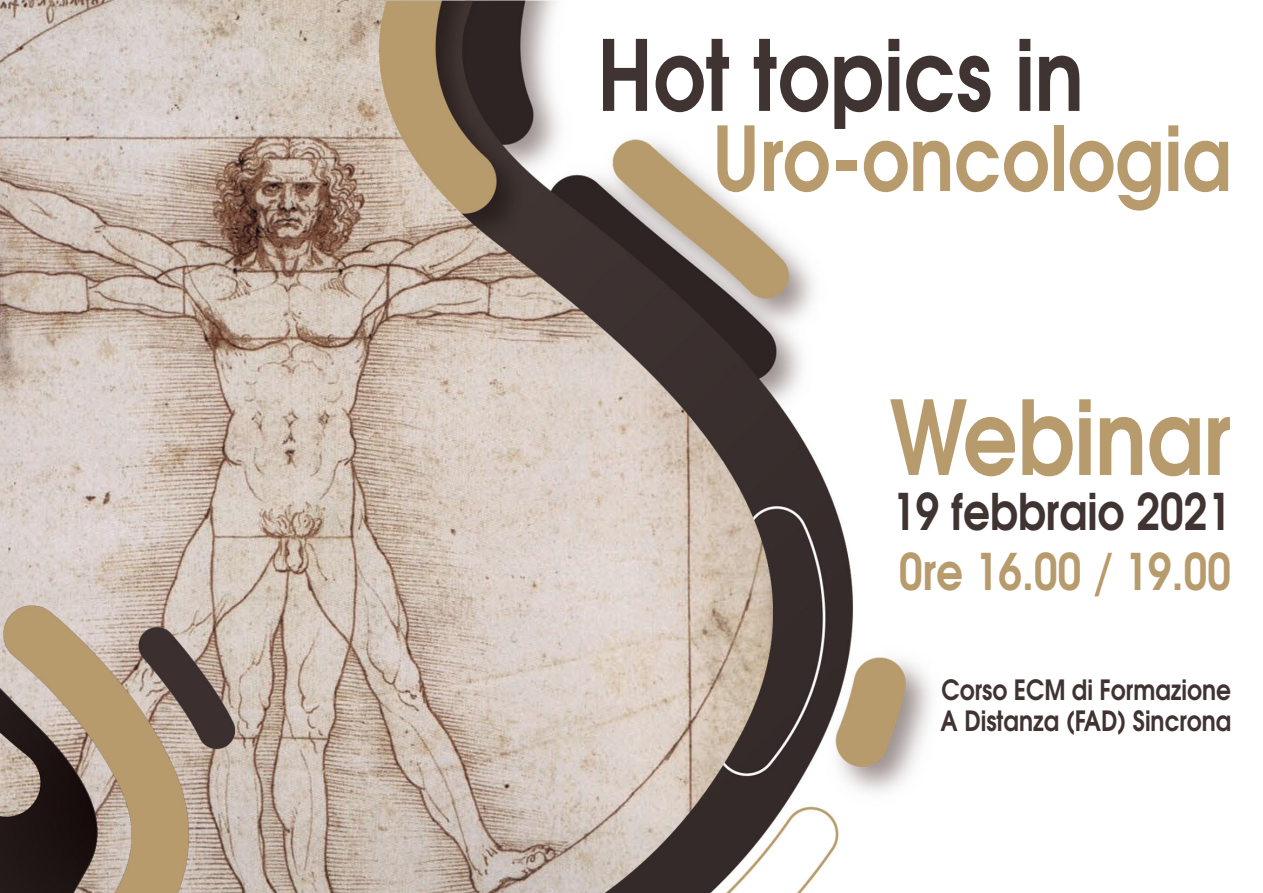
<style>
.page{position:relative;width:1263px;height:893px;background:#fff}
.page>*{position:absolute;margin:0;border:0;box-sizing:border-box;transform-origin:0 0}
.t1{font:600 102.45px "Avant Garde";color:#b79b6c;scale:.84 1}
.t2{font:600 97.5px "Avant Garde";color:#3f3432;scale:.84 1}
.t3{font:600 88.8px "Avant Garde";color:#b79b6c;scale:.84 1}
.t4{font:600 50.25px "Avant Garde";color:#3f3432;scale:.84 1}
.t5{font:600 50.25px "Avant Garde";color:#b79b6c;scale:.84 1}
.t6{font:600 27.9px "Avant Garde";color:#3f3432;scale:.84 1}
</style>
<div class="page">
<img style="left:0;top:0;width:931px;height:893px">
<p class="t2" style="left:597px;top:11px;width:581px">Hot topics in</p>
<p class="t3" style="left:712px;top:100px;width:620px">Uro-oncologia</p>
<p class="t1" style="left:890px;top:370px;width:408px">Webinar</p>
<p class="t4" style="left:892px;top:478px;width:405px">19 febbraio 2021</p>
<p class="t5" style="left:899px;top:539px;width:397px">0re 16.00 / 19.00</p>
<p class="t6" style="left:941px;top:671px;width:346px">Corso ECM di Formazione</p>
<p class="t6" style="left:940px;top:703px;width:347px">A Distanza (FAD) Sincrona</p>
</div>
